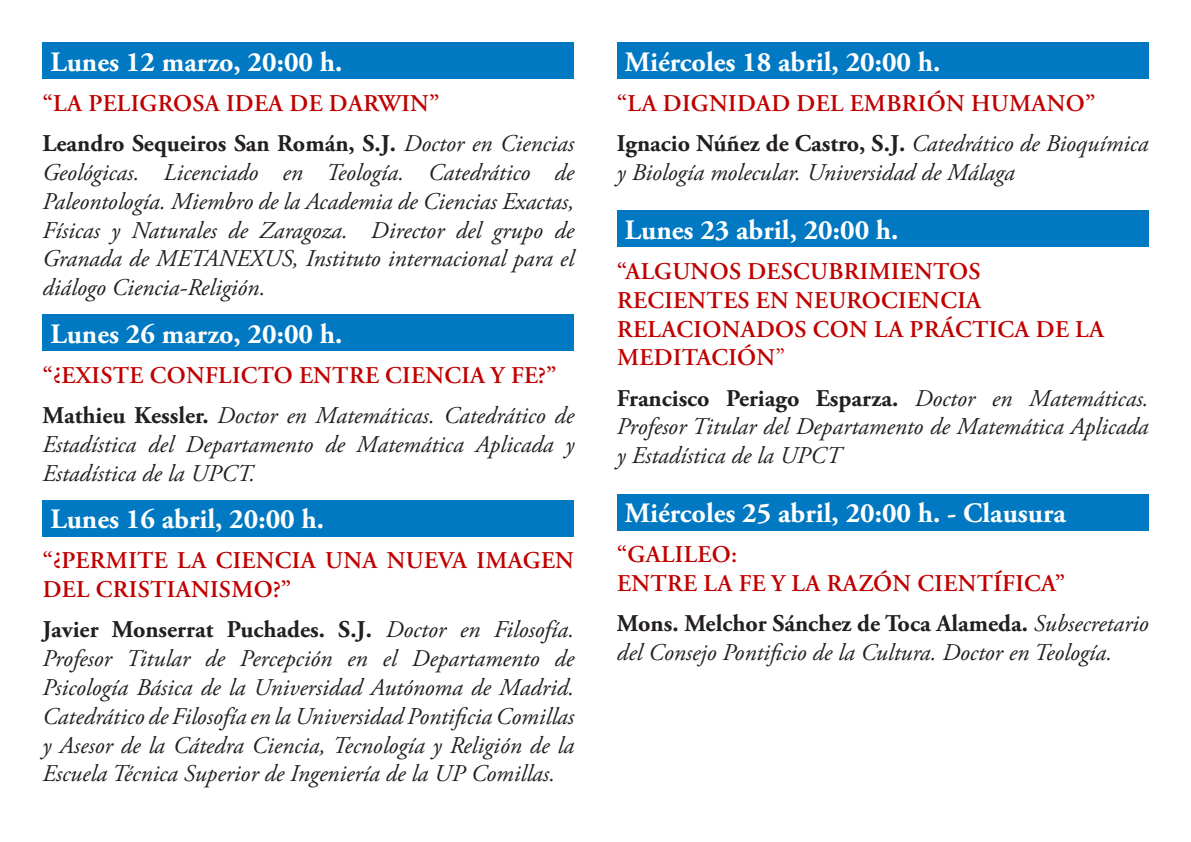
<style>
.page{position:relative;width:1191px;height:842px;background:#fff}
.page>*{position:absolute;margin:0;border:0;box-sizing:border-box;transform-origin:0 0}
.t1{font:700 28px "Adobe Garamond Pro";color:#fff}
.t2{font:italic 24px/28.8px "Adobe Garamond Pro";color:#231f20;text-align:justify}
.t3{font:600 24px/28.8px "Adobe Garamond Pro";letter-spacing:.015em;color:#c00000}
.s1{font-weight:700;font-style:normal}
.s2{font-weight:400}
</style>
<div class="page">
<div style="left:43px;top:43px;width:531px;height:36px;background:#0079c2"></div>
<div style="left:43px;top:314px;width:531px;height:37px;background:#0079c2"></div>
<div style="left:43px;top:500px;width:531px;height:36px;background:#0079c2"></div>
<div style="left:617px;top:43px;width:531px;height:36px;background:#0079c2"></div>
<div style="left:617px;top:211px;width:531px;height:36px;background:#0079c2"></div>
<div style="left:617px;top:494px;width:531px;height:36px;background:#0079c2"></div>
<p class="t1" style="left:51px;top:46px;width:293px">Lunes 12 marzo, 20:00 h.</p>
<p class="t3" style="left:43px;top:89px;width:399px">“LA PELIGROSA IDEA DE DARWIN”</p>
<p class="t2" style="left:43px;top:130px;width:533px"><span class="s1">Leandro Sequeiros San Román, S.J.</span> Doctor en Ciencias Geológicas. Licenciado en Teología. Catedrático de Paleontología. Miembro de la Academia de Ciencias Exactas, Físicas y Naturales de Zaragoza. Director del grupo de Granada de METANEXUS, Instituto internacional para el diálogo Ciencia-Religión.</p>
<p class="t1" style="left:51px;top:318px;width:293px">Lunes 26 marzo, 20:00 h.</p>
<p class="t3" style="left:43px;top:361px;width:515px">“¿EXISTE CONFLICTO ENTRE CIENCIA Y FE?”</p>
<p class="t2" style="left:43px;top:402px;width:533px"><span class="s1">Mathieu Kessler.</span> Doctor en Matemáticas. Catedrático de Estadística del Departamento de Matemática Aplicada y Estadística de la UPCT.</p>
<p class="t1" style="left:51px;top:503px;width:275px">Lunes 16 abril, 20:00 h.</p>
<p class="t3" style="left:43px;top:547px;width:533px">“¿PERMITE LA CIENCIA UNA NUEVA IMAGEN<br>DEL CRISTIANISMO?”</p>
<p class="t2" style="left:43px;top:616px;width:533px"><span class="s1">Javier Monserrat Puchades. S.J.</span> Doctor en Filosofía.<br>Profesor Titular de Percepción en el Departamento de Psicología Básica de la Universidad Autónoma de Madrid.<br>Catedrático de Filosofía en la Universidad Pontificia Comillas y Asesor de la Cátedra Ciencia, Tecnología y Religión de la Escuela Técnica Superior de Ingeniería de la UP Comillas.</p>
<p class="t1" style="left:625px;top:46px;width:317px">Miércoles 18 abril, 20:00 h.</p>
<p class="t3" style="left:617px;top:89px;width:480px">“LA DIGNIDAD DEL EMBRIÓN HUMANO”</p>
<p class="t2" style="left:617px;top:130px;width:533px"><span class="s1">Ignacio Núñez de Castro, S.J.</span> Catedrático de Bioquímica y Biología molecular. Universidad de Málaga</p>
<p class="t1" style="left:625px;top:214px;width:275px">Lunes 23 abril, 20:00 h.</p>
<p class="t3" style="left:617px;top:257px;width:365px">“ALGUNOS DESCUBRIMIENTOS</p>
<p class="t3" style="left:617px;top:286px;width:489px">RECIENTES EN NEUROCIENCIA<br>RELACIONADOS CON LA PRÁCTICA DE LA<br>MEDITACIÓN<span class="s2">”</span></p>
<p class="t2" style="left:617px;top:384px;width:533px"><span class="s1">Francisco Periago Esparza.</span> Doctor en Matemáticas.<br>Profesor Titular del Departamento de Matemática Aplicada y Estadística de la UPCT</p>
<p class="t1" style="left:625px;top:497px;width:442px">Miércoles 25 abril, 20:00 h. - Clausura</p>
<p class="t3" style="left:617px;top:541px;width:122px">“GALILEO:</p>
<p class="t3" style="left:617px;top:569px;width:449px">ENTRE LA FE Y LA RAZÓN CIENTÍFICA”</p>
<p class="t2" style="left:617px;top:610px;width:533px"><span class="s1">Mons. Melchor Sánchez de Toca Alameda.</span> Subsecretario del Consejo Pontificio de la Cultura. Doctor en Teología.</p>
</div>
